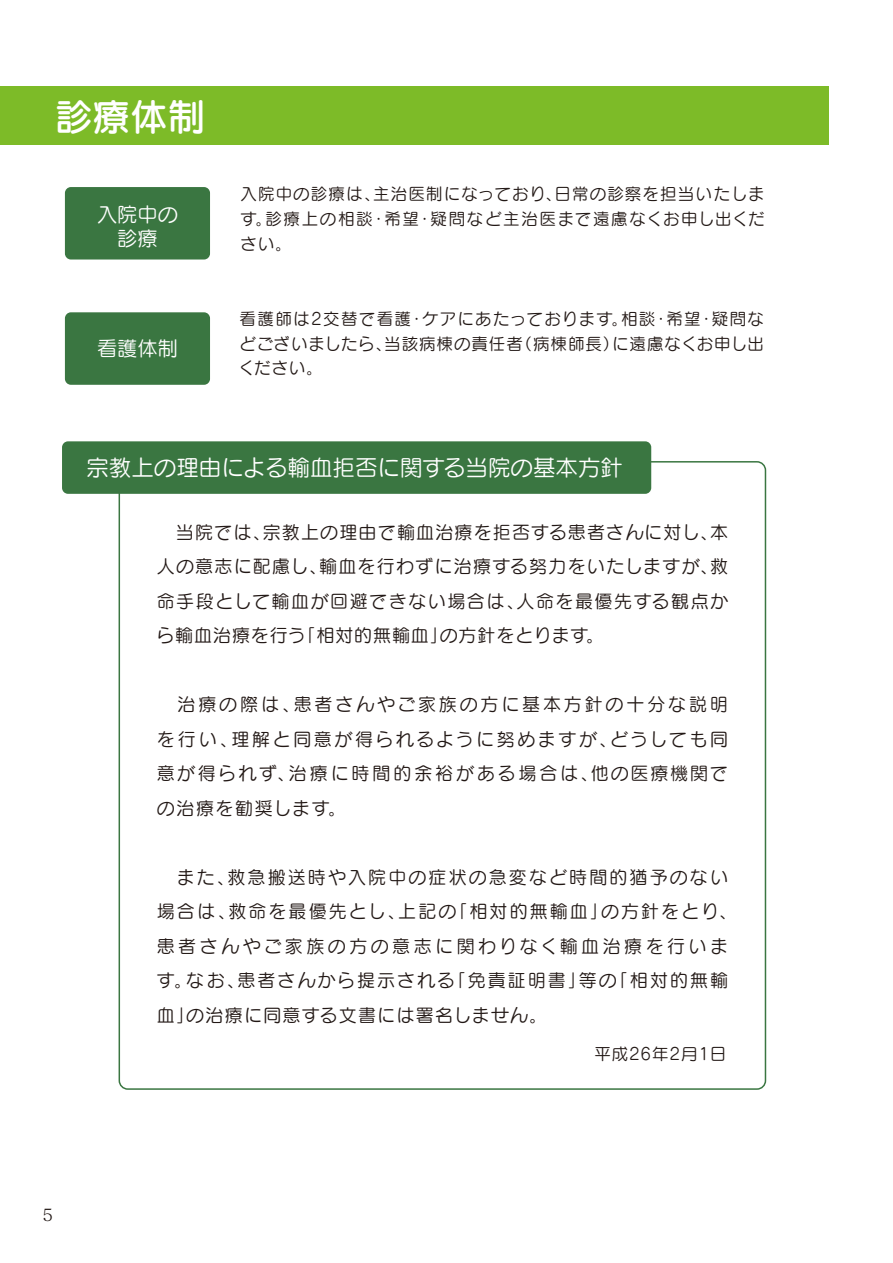
<style>
.page{position:relative;width:893px;height:1263px;background:#fff}
.page>*{position:absolute;margin:0;border:0;box-sizing:border-box;transform-origin:0 0}
.t1{font:37.5px "Seurat Pro DB";color:#fff}
.t2{font:22.5px "Seurat Pro M";color:#fff}
.t3{font:20.25px/24.3px "Seurat Pro M";color:#fff;text-align:center}
.t4{font:18px/34.5px "Seurat Pro M";letter-spacing:.11em;color:#221815;text-align:justify}
.t5{font:16.5px/24.6px "Seurat Pro M";letter-spacing:.06em;color:#221815;text-align:justify}
.t6{font:16.5px "Matisse Pro M";color:#221815}
</style>
<div class="page">
<div style="left:62px;top:441px;width:589px;height:53px;background:#3a7641;border-radius:6px"></div>
<div style="left:0;top:86px;width:829px;height:58px;background:#7dbb28"></div>
<div style="left:65px;top:187px;width:145px;height:72px;background:#3a7641;border-radius:6px"></div>
<div style="left:65px;top:312px;width:145px;height:73px;background:#3a7641;border-radius:6px"></div>
<h1 class="t1" style="left:55px;top:92px;width:152px">診療体制</h1>
<p class="t3" style="left:97px;top:201px;width:82px">入院中の診療</p>
<p class="t3" style="left:97px;top:336px;width:82px">看護体制</p>
<p class="t5" style="left:240px;top:181px;width:526px">入院中の診療は、主治医制になっており、日常の診察を担当いたします。診療上の相談・希望・疑問など主治医まで遠慮なくお申し出ください。</p>
<p class="t5" style="left:239px;top:306px;width:527px">看護師は2交替で看護・ケアにあたっております。相談・希望・疑問などございましたら、当該病棟の責任者（病棟師長）に遠慮なくお申し出ください。</p>
<p class="t2" style="left:86px;top:453px;width:538px">宗教上の理由による輸血拒否に関する当院の基本方針</p>
<p class="t4" style="left:156px;top:514px;width:573px">　当院では、宗教上の理由で輸血治療を拒否する患者さんに対し、本人の意志に配慮し、輸血を行わずに治療する努力をいたしますが、救命手段として輸血が回避できない場合は、人命を最優先する観点から輸血治療を行う「相対的無輸血」の方針をとります。</p>
<p class="t4" style="left:157px;top:686px;width:573px">　治療の際は、患者さんやご家族の方に基本方針の十分な説明を行い、理解と同意が得られるように努めますが、どうしても同意が得られず、治療に時間的余裕がある場合は、他の医療機関での治療を勧奨します。</p>
<p class="t6" style="left:43px;top:1204px;width:12px">5</p>
<p class="t4" style="left:157px;top:859px;width:582px;text-align:left">　また、救急搬送時や入院中の症状の急変など時間的猶予のない場合は、救命を最優先とし、上記の「相対的無輸血」の方針をとり、患者さんやご家族の方の意志に関わりなく輸血治療を行います。なお、患者さんから提示される「免責証明書」等の「相対的無輸血」の治療に同意する文書には署名しません。</p>
<p class="t5" style="left:594px;top:1041px;width:133px">平成26年2月1日</p>
</div>
